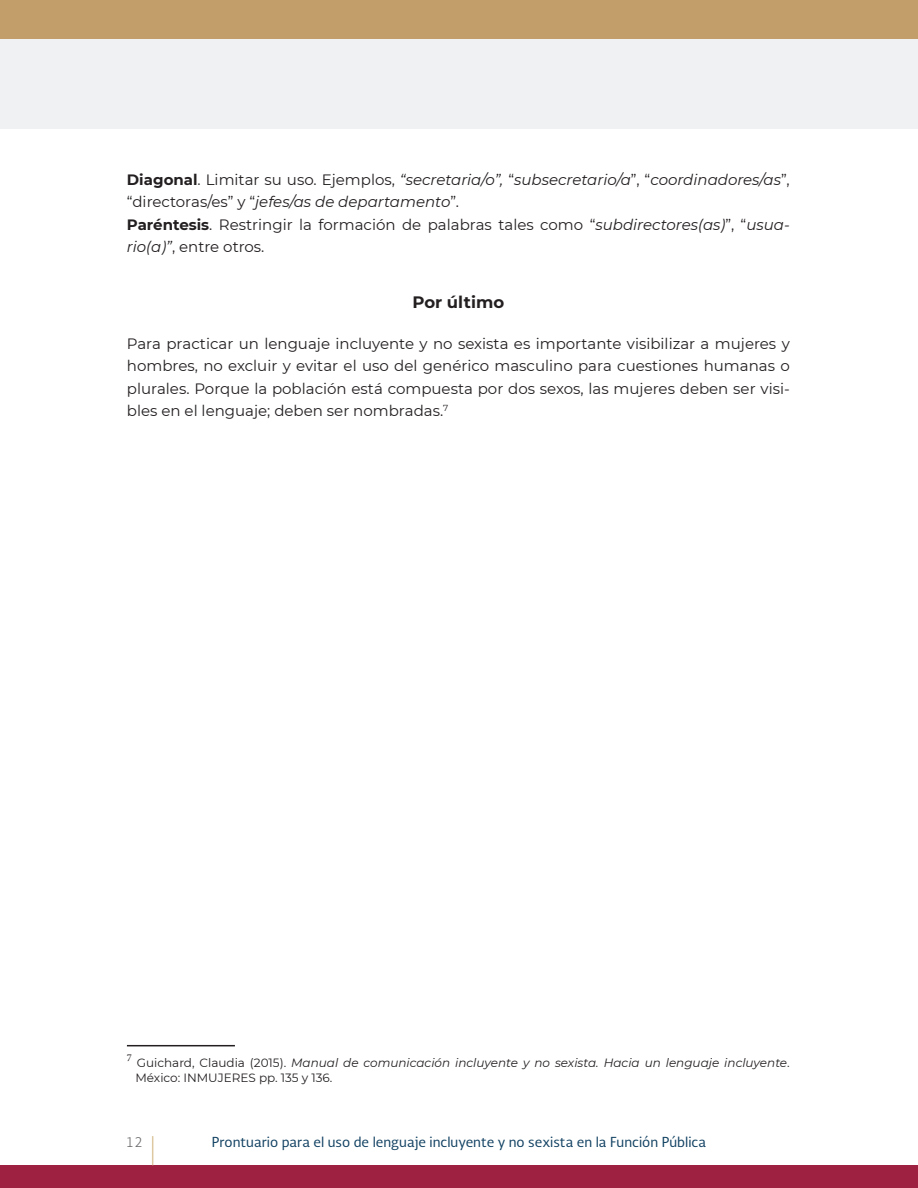
<style>
.page{position:relative;width:918px;height:1188px;background:#fff}
.page>*{position:absolute;margin:0;border:0;box-sizing:border-box;transform-origin:0 0}
.Heading_1{font:700 16.5px "Montserrat";color:#231f20}
.t1{font:15px/22.5px "Montserrat";color:#231f20}
.t2{font:italic 15px/22.5px "Montserrat";color:#231f20}
.t3{font:300 13.65px "Soberana Sans";color:#67676a}
.CUERPO_DE_TEXTO{font:13.5px "Soberana Sans";color:#114162}
.t4{font:italic 12px/14.4px "Montserrat";color:#231f20}
.t5{font:10.5px "Minion Pro";color:#231f20}
.s1{font-weight:700;font-style:normal}
.s2{font-style:normal}
.s3{font-weight:700}
.s4{font-style:italic}
</style>
<div class="page">
<div style="left:0;top:0;width:918px;height:128px;background:#f0f1f2"></div>
<div style="left:0;top:0;width:918px;height:38px;background:#c29e6a"></div>
<div style="left:0;top:1165px;width:918px;height:23px;background:#9f2141"></div>
<svg style="left:152px;top:1136px;width:1px;height:29px"></svg>
<hr style="left:127px;top:1045px;width:108px;height:1px;background:#231f20">
<p class="t2" style="left:127px;top:168px;width:664px"><span class="s1">Diagonal</span><span class="s2">. Limitar su uso. Ejemplos,</span> “secretaria/o”, <span class="s2">“</span>subsecretario/a<span class="s2">”, “</span>coordinadores/as<span class="s2">”, “directoras/es” y “</span>jefes/as de departamento<span class="s2">”.</span></p>
<p class="t1" style="left:127px;top:213px;width:664px"><span class="s3">Paréntesis</span>. Restringir la formación de palabras tales como “<span class="s4">subdirectores(as)</span>”, “<span class="s4">usua&shy;rio(a)”</span>, entre otros.</p>
<p class="Heading_1" style="left:412px;top:290px;width:93px">Por último</p>
<p class="t1" style="left:127px;top:332px;width:664px;text-align:justify">Para practicar un lenguaje incluyente y no sexista es importante visibilizar a mujeres y hombres, no excluir y evitar el uso del genérico masculino para cuestiones humanas o plurales. Porque la población está compuesta por dos sexos, las mujeres deben ser visi&shy;bles en el lenguaje; deben ser nombradas.<sup>7</sup></p>
<p class="t5" style="left:127px;top:1051px;width:7px">7</p>
<p class="t4" style="left:135px;top:1055px;width:656px"><span class="s2">Guichard, Claudia (2015).</span> Manual de comunicación incluyente y no sexista. Hacia un lenguaje incluyente<span class="s2">.<br>México: INMUJERES pp. 135 y 136.</span></p>
<p class="t3" style="left:125px;top:1133px;width:19px">12</p>
<p class="CUERPO_DE_TEXTO" style="left:212px;top:1133px;width:496px">Prontuario para el uso de lenguaje incluyente y no sexista en la Función Pública</p>
</div>
